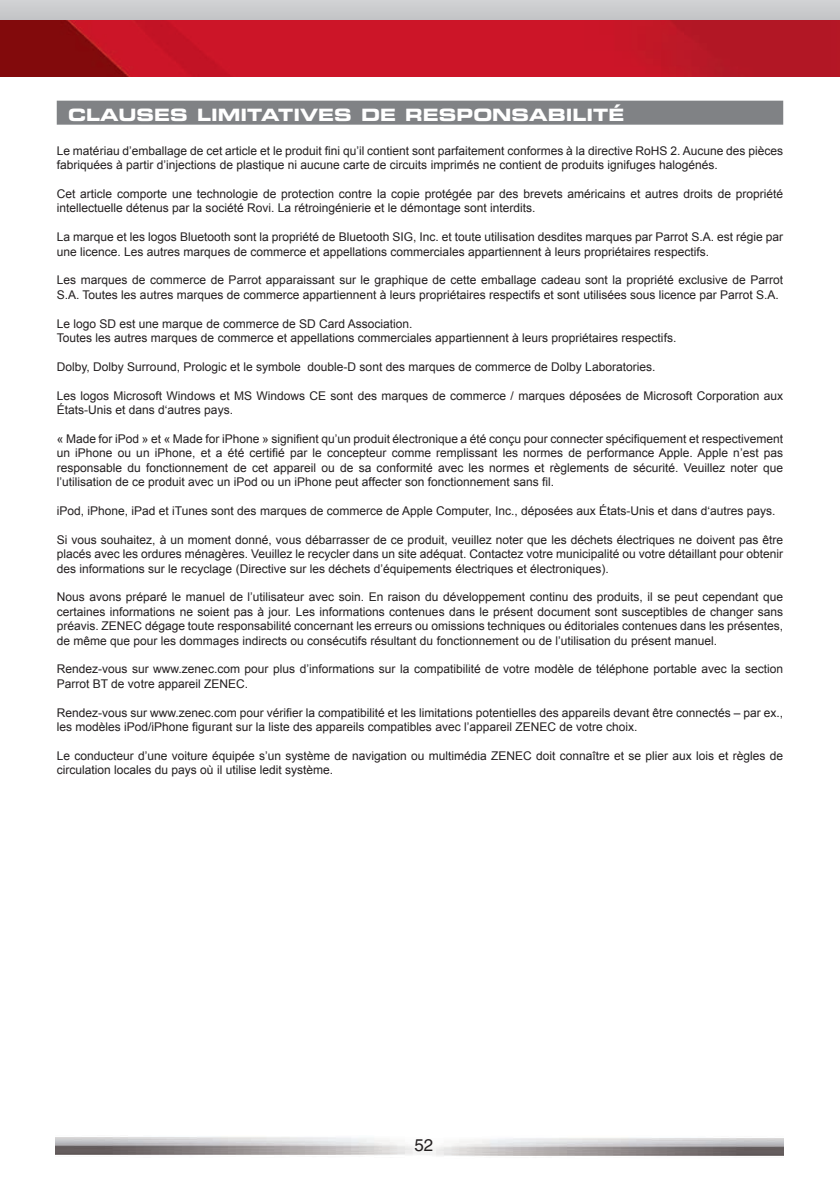
<style>
.page{position:relative;width:840px;height:1191px;background:#fff}
.page>*{position:absolute;margin:0;border:0;box-sizing:border-box;transform-origin:0 0}
.t1{font:17px "Eurostile LT Std Bold Ex 2";color:#fff}
.t2{font:17px "Helvetica LT Std";color:#231f20}
.t3{font:12px/14.4px "Arial";color:#231f20}
</style>
<div class="page">
<img style="left:55px;top:1137px;width:361px;height:18px">
<img style="left:432px;top:1138px;width:351px;height:18px">
<img style="left:0;top:20px;width:839px;height:57px">
<div style="left:0;top:0;width:839px;height:20px;background:#cacbcd"></div>
<div style="left:57px;top:101px;width:725px;height:24px;background:#808285"></div>
<h1 class="t1" style="left:68px;top:102px;width:557px">CLAUSES LIMITATIVES DE RESPONSABILITÉ</h1>
<p class="t3" style="left:57px;top:143px;width:727px">Le matériau d’emballage de cet article et le produit fini qu’il contient sont parfaitement conformes à la directive RoHS 2. Aucune des pièces fabriquées à partir d’injections de plastique ni aucune carte de circuits imprimés ne contient de produits ignifuges halogénés.</p>
<p class="t3" style="left:57px;top:187px;width:727px">Cet article comporte une technologie de protection contre la copie protégée par des brevets américains et autres droits de propriété intellectuelle détenus par la société Rovi. La rétroingénierie et le démontage sont interdits.</p>
<p class="t3" style="left:57px;top:230px;width:727px">La marque et les logos Bluetooth sont la propriété de Bluetooth SIG, Inc. et toute utilisation desdites marques par Parrot S.A. est régie par une licence. Les autres marques de commerce et appellations commerciales appartiennent à leurs propriétaires respectifs.</p>
<p class="t3" style="left:57px;top:273px;width:727px">Les marques de commerce de Parrot apparaissant sur le graphique de cette emballage cadeau sont la propriété exclusive de Parrot<br>S.A. Toutes les autres marques de commerce appartiennent à leurs propriétaires respectifs et sont utilisées sous licence par Parrot S.A.</p>
<p class="t3" style="left:57px;top:316px;width:620px">Le logo SD est une marque de commerce de SD Card Association.<br>Toutes les autres marques de commerce et appellations commerciales appartiennent à leurs propriétaires respectifs.</p>
<p class="t3" style="left:57px;top:359px;width:600px">Dolby, Dolby Surround, Prologic et le symbole double-D sont des marques de commerce de Dolby Laboratories.</p>
<p class="t3" style="left:57px;top:388px;width:727px">Les logos Microsoft Windows et MS Windows CE sont des marques de commerce / marques déposées de Microsoft Corporation aux<br>États-Unis et dans d‘autres pays.</p>
<p class="t3" style="left:57px;top:431px;width:727px;text-align:justify">« Made for iPod » et « Made for iPhone » signifient qu’un produit électronique a été conçu pour connecter spécifiquement et respectivement un iPhone ou un iPhone, et a été certifié par le concepteur comme remplissant les normes de performance Apple. Apple n’est pas responsable du fonctionnement de cet appareil ou de sa conformité avec les normes et règlements de sécurité. Veuillez noter que l’utilisation de ce produit avec un iPod ou un iPhone peut affecter son fonctionnement sans fil.</p>
<p class="t3" style="left:57px;top:503px;width:719px">iPod, iPhone, iPad et iTunes sont des marques de commerce de Apple Computer, Inc., déposées aux États-Unis et dans d‘autres pays.</p>
<p class="t3" style="left:57px;top:532px;width:727px;text-align:justify">Si vous souhaitez, à un moment donné, vous débarrasser de ce produit, veuillez noter que les déchets électriques ne doivent pas être placés avec les ordures ménagères. Veuillez le recycler dans un site adéquat. Contactez votre municipalité ou votre détaillant pour obtenir des informations sur le recyclage (Directive sur les déchets d’équipements électriques et électroniques).</p>
<p class="t3" style="left:57px;top:590px;width:727px;text-align:justify">Nous avons préparé le manuel de l’utilisateur avec soin. En raison du développement continu des produits, il se peut cependant que certaines informations ne soient pas à jour. Les informations contenues dans le présent document sont susceptibles de changer sans préavis. ZENEC dégage toute responsabilité concernant les erreurs ou omissions techniques ou éditoriales contenues dans les présentes, de même que pour les dommages indirects ou consécutifs résultant du fonctionnement ou de l’utilisation du présent manuel.</p>
<p class="t3" style="left:57px;top:662px;width:727px">Rendez-vous sur www.zenec.com pour plus d’informations sur la compatibilité de votre modèle de téléphone portable avec la section<br>Parrot BT de votre appareil ZENEC.</p>
<p class="t3" style="left:57px;top:705px;width:727px">Rendez-vous sur www.zenec.com pour vérifier la compatibilité et les limitations potentielles des appareils devant être connectés – par ex., les modèles iPod/iPhone figurant sur la liste des appareils compatibles avec l’appareil ZENEC de votre choix.</p>
<p class="t3" style="left:57px;top:748px;width:727px">Le conducteur d’une voiture équipée s’un système de navigation ou multimédia ZENEC doit connaître et se plier aux lois et règles de circulation locales du pays où il utilise ledit système.</p>
<h1 class="t2" style="left:414px;top:1135px;width:20px">52</h1>
</div>
